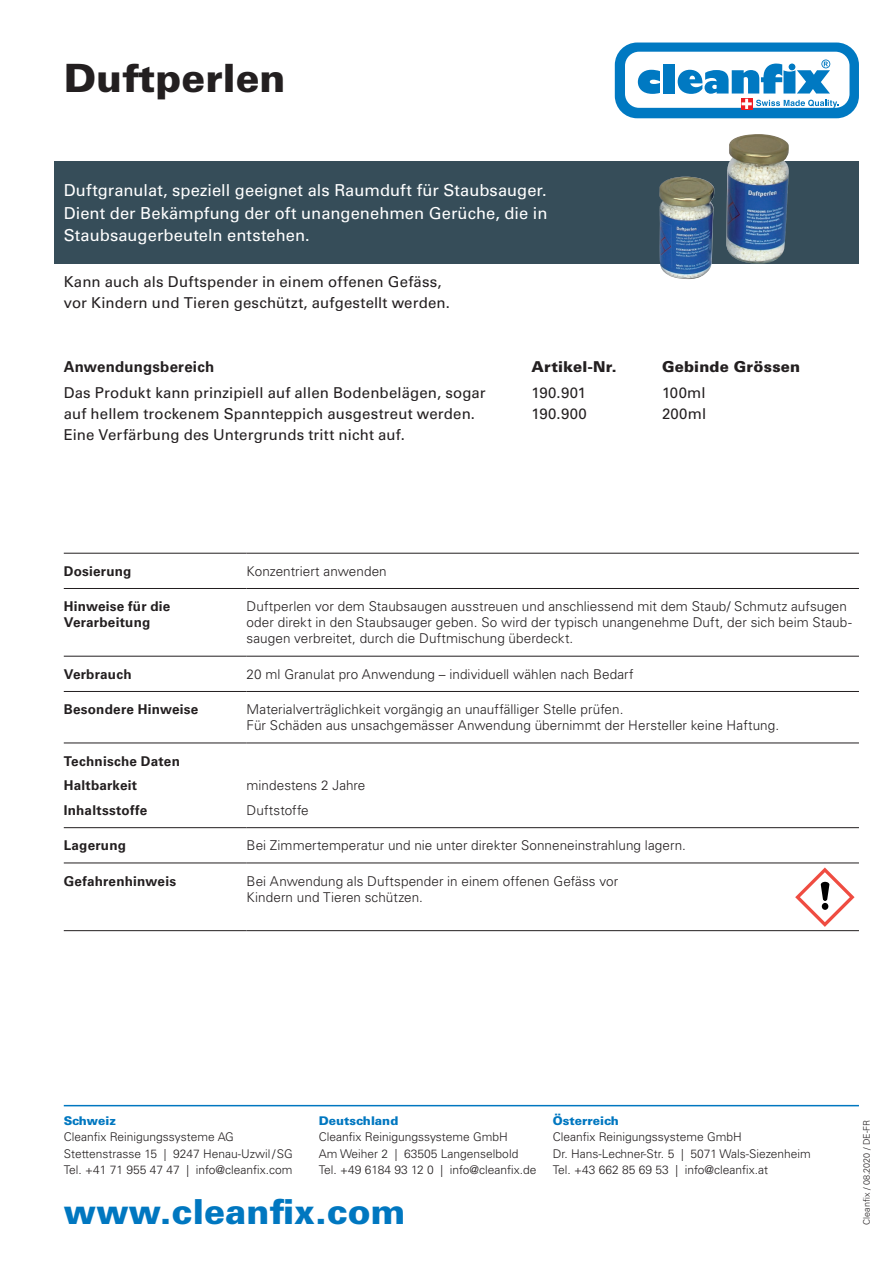
<style>
.page{position:relative;width:893px;height:1263px;background:#fff}
.page>*{position:absolute;margin:0;border:0;box-sizing:border-box;transform-origin:0 0}
.t1{font:900 39px "Univers LT Std";color:#231f20}
.t2{font:900 34.5px "Univers LT Std";color:#0077c0}
.t3{font:16.5px/22.5px "Univers LT Std";letter-spacing:.005em;color:#fff;text-align:justify}
.t4{font:15px/21px "Univers LT Std";letter-spacing:.01em;color:#231f20}
.t5{font:900 15px "Univers LT Std";letter-spacing:.01em;color:#231f20}
.t6{font:700 15px "Univers LT Std";letter-spacing:.015em;color:#231f20}
.t7{font:300 13.5px/16.2px "Univers LT Std";letter-spacing:.005em;color:#231f20}
.t8{font:700 13.5px/24.8px "Univers LT Std";letter-spacing:.015em;color:#231f20}
.t9{font:300 12px/16.5px "Univers LT Std";color:#231f20}
.t10{font:900 12px "Univers LT Std";color:#0077c0}
.t11{font:300 9px "Univers LT Std";color:#231f20}
</style>
<div class="page">
<svg style="left:615px;top:43px;width:244px;height:75px"></svg>
<hr style="left:64px;top:1105px;width:795px;height:1px;background:#0077c0">
<div style="left:54px;top:162px;width:805px;height:102px;background:#364d59"></div>
<svg style="left:795px;top:867px;width:59px;height:60px"></svg>
<img style="left:659px;top:134px;width:130px;height:145px">
<hr style="left:64px;top:553px;width:183px;height:1px;background:#231f20">
<hr style="left:64px;top:588px;width:183px;height:1px;background:#231f20">
<hr style="left:64px;top:656px;width:183px;height:1px;background:#231f20">
<hr style="left:64px;top:691px;width:183px;height:1px;background:#231f20">
<hr style="left:64px;top:742px;width:183px;height:1px;background:#231f20">
<hr style="left:64px;top:827px;width:183px;height:1px;background:#231f20">
<hr style="left:64px;top:862px;width:183px;height:1px;background:#231f20">
<hr style="left:64px;top:930px;width:183px;height:1px;background:#231f20">
<hr style="left:247px;top:553px;width:612px;height:1px;background:#231f20">
<hr style="left:247px;top:588px;width:612px;height:1px;background:#231f20">
<hr style="left:247px;top:656px;width:612px;height:1px;background:#231f20">
<hr style="left:247px;top:691px;width:612px;height:1px;background:#231f20">
<hr style="left:247px;top:742px;width:612px;height:1px;background:#231f20">
<hr style="left:247px;top:827px;width:612px;height:1px;background:#231f20">
<hr style="left:247px;top:862px;width:612px;height:1px;background:#231f20">
<hr style="left:247px;top:930px;width:612px;height:1px;background:#231f20">
<h1 class="t1" style="left:64px;top:54px;width:223px">Duftperlen</h1>
<p class="t3" style="left:64px;top:179px;width:485px">Duftgranulat, speziell geeignet als Raumduft für Staubsauger.<br>Dient der Bekämpfung der oft unangenehmen Gerüche, die in Staubsaugerbeuteln entstehen.</p>
<p class="t4" style="left:64px;top:272px;width:388px">Kann auch als Duftspender in einem offenen Gefäss, vor Kindern und Tieren geschützt, aufgestellt werden.</p>
<p class="t6" style="left:64px;top:358px;width:152px">Anwendungsbereich</p>
<p class="t4" style="left:64px;top:382px;width:423px">Das Produkt kann prinzipiell auf allen Bodenbelägen, sogar auf hellem trockenem Spannteppich ausgestreut werden.<br>Eine Verfärbung des Untergrunds tritt nicht auf.</p>
<p class="t5" style="left:531px;top:357px;width:87px">Artikel-Nr.</p>
<p class="t5" style="left:662px;top:357px;width:140px">Gebinde Grössen</p>
<p class="t4" style="left:531px;top:382px;width:56px">190.901</p>
<p class="t4" style="left:662px;top:382px;width:45px">100ml</p>
<p class="t4" style="left:531px;top:403px;width:57px">190.900</p>
<p class="t4" style="left:662px;top:403px;width:46px">200ml</p>
<p class="t8" style="left:64px;top:559px;width:69px">Dosierung</p>
<p class="t7" style="left:247px;top:563px;width:142px">Konzentriert anwenden</p>
<p class="t8" style="left:64px;top:598px;width:108px;line-height:16.2px">Hinweise für die<br>Verarbeitung</p>
<p class="t7" style="left:247px;top:598px;width:607px">Duftperlen vor dem Staubsaugen ausstreuen und anschliessend mit dem Staub/ Schmutz aufsugen oder direkt in den Staubsauger geben. So wird der typisch unangenehme Duft, der sich beim Staub&shy;saugen verbreitet, durch die Duftmischung überdeckt.</p>
<p class="t8" style="left:64px;top:662px;width:69px">Verbrauch</p>
<p class="t7" style="left:247px;top:666px;width:389px">20 ml Granulat pro Anwendung – individuell wählen nach Bedarf</p>
<p class="t8" style="left:64px;top:697px;width:136px">Besondere Hinweise</p>
<p class="t7" style="left:247px;top:701px;width:534px">Materialverträglichkeit vorgängig an unauffälliger Stelle prüfen.<br>Für Schäden aus unsachgemässer Anwendung übernimmt der Hersteller keine Haftung.</p>
<p class="t8" style="left:64px;top:748px;width:118px">Technische Daten<br>Haltbarkeit<br>Inhaltsstoffe</p>
<p class="t7" style="left:247px;top:773px;width:120px;line-height:24.8px">mindestens 2 Jahre<br>Duftstoffe</p>
<p class="t8" style="left:64px;top:833px;width:64px">Lagerung</p>
<p class="t7" style="left:247px;top:837px;width:441px">Bei Zimmertemperatur und nie unter direkter Sonneneinstrahlung lagern.</p>
<p class="t8" style="left:64px;top:868px;width:114px">Gefahrenhinweis</p>
<p class="t7" style="left:247px;top:873px;width:373px">Bei Anwendung als Duftspender in einem offenen Gefäss vor<br>Kindern und Tieren schützen.</p>
<p class="t10" style="left:64px;top:1113px;width:54px">Schweiz</p>
<p class="t9" style="left:64px;top:1129px;width:231px">Cleanfix Reinigungssysteme AG<br>Stettenstrasse 15 | 9247 Henau-Uzwil/SG<br>Tel. +41 71 955 47 47 | info@cleanfix.com</p>
<p class="t10" style="left:319px;top:1113px;width:81px">Deutschland</p>
<p class="t9" style="left:319px;top:1129px;width:219px">Cleanfix Reinigungssysteme GmbH<br>Am Weiher 2 | 63505 Langenselbold<br>Tel. +49 6184 93 12 0 | info@cleanfix.de</p>
<h2 class="t2" style="left:64px;top:1190px;width:343px">www.cleanfix.com</h2>
<p class="t10" style="left:553px;top:1113px;width:68px">Österreich</p>
<p class="t9" style="left:553px;top:1129px;width:259px">Cleanfix Reinigungssysteme GmbH<br>Dr. Hans-Lechner-Str. 5 | 5071 Wals-Siezenheim<br>Tel. +43 662 85 69 53 | info@cleanfix.at</p>
<p class="t11" style="left:861px;top:1225px;width:107px;rotate:-90deg">Cleanfix / 08.2020 / DE-FR</p>
</div>
